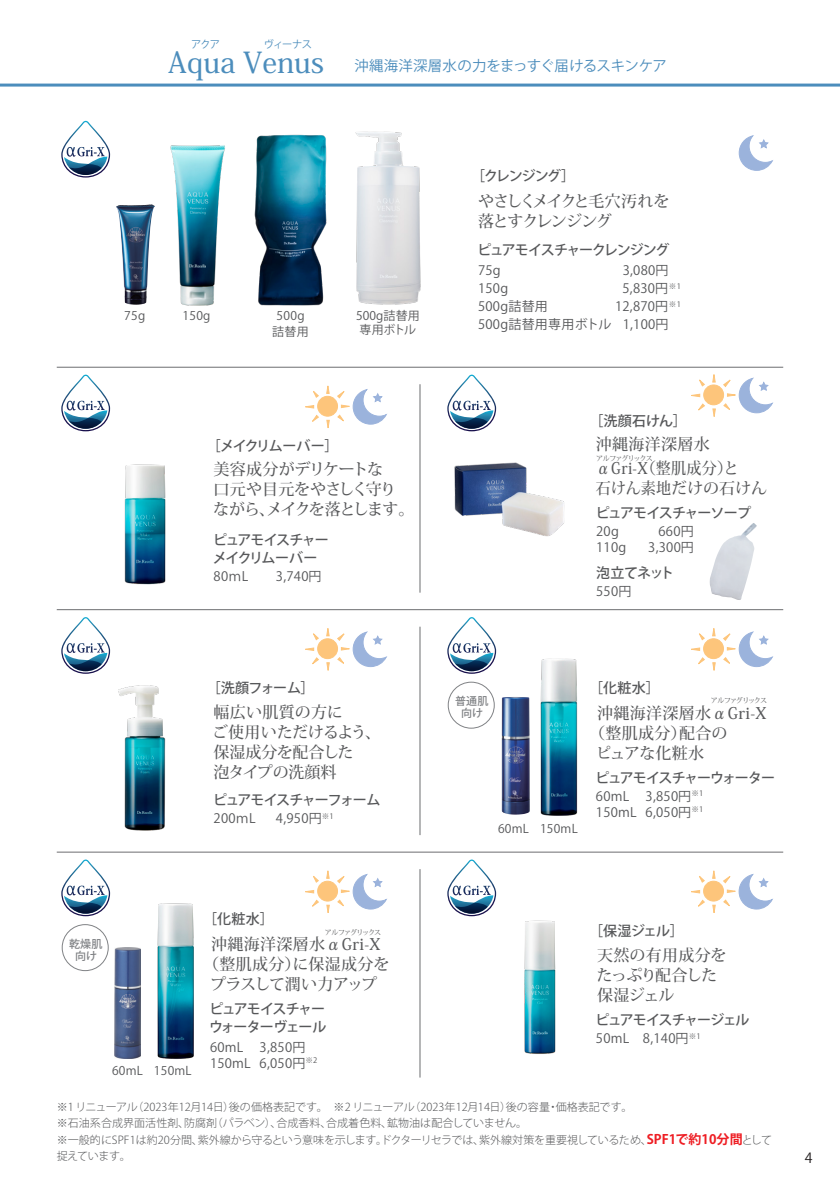
<style>
.page{position:relative;width:840px;height:1191px;background:#fff}
.page>*{position:absolute;margin:0;border:0;box-sizing:border-box;transform-origin:0 0}
.t1{font:500 28.8px "Koz Min Pr 6 N";color:#4c8dbc}
.t2{font:500 16px/20px "Koz Min Pr 6 N";letter-spacing:.02em;color:#57585a;text-align:center}
.t3{font:500 16px/20px "Koz Min Pr 6 N";color:#57585a}
.t4{font:500 16px/20px "Koz Min Pr 6 N";letter-spacing:-.05em;color:#57585a}
.t5{font:500 16px/20px "Koz Min Pr 6 N";letter-spacing:-.02em;color:#57585a}
.t6{font:500 16px/20px "Koz Min Pr 6 N";letter-spacing:-.075em;color:#57585a}
.t7{font:500 16px "Koz Min Pr 6 N";color:#57585a;scale:.94 1}
.t8{font:14.4px "Koz Go Pr 6 N";color:#4c8dbc}
.t9{font:500 14px/18px "Koz Go Pr 6 N";letter-spacing:-.08em;color:#57585a}
.t10{font:14px "Koz Go Pr 6 N";color:#231f20}
.t11{font:13px/16px "Koz Go Pr 6 N";letter-spacing:.02em;color:#57585a}
.t12{font:12px/16px "Koz Go Pr 6 N";letter-spacing:.02em;color:#57585a;text-align:center}
.t13{font:300 11px/16.6px "Koz Go Pr 6 N";letter-spacing:.005em;color:#57585a}
.t14{font:500 11px/12px "Koz Go Pr 6 N";letter-spacing:.02em;color:#808285;text-align:center}
.t15{font:10.2px "Koz Go Pr 6 N";letter-spacing:-.09em;color:#4c8dbc}
.t16{font:7px "Koz Min Pr 6 N";letter-spacing:-.125em;color:#57585a}
.s1{font-weight:700;font-size:13px;color:#ee1d23}
</style>
<div class="page">
<hr style="left:57px;top:367px;width:725px;height:1px;background:#6c6d70">
<hr style="left:57px;top:609px;width:725px;height:1px;background:#6c6d70">
<hr style="left:57px;top:851px;width:725px;height:1px;background:#6c6d70">
<hr style="left:419px;top:626px;width:1px;height:209px;background:#6c6d70">
<hr style="left:419px;top:384px;width:1px;height:208px;background:#6c6d70">
<hr style="left:419px;top:869px;width:1px;height:208px;background:#6c6d70">
<hr style="left:0;top:84px;width:839px;height:3px;background:#4c8dbc">
<img style="left:114px;top:947px;width:12px;height:111px">
<img style="left:501px;top:697px;width:7px;height:82px">
<img style="left:118px;top:685px;width:48px;height:146px">
<img style="left:508px;top:658px;width:70px;height:158px">
<img style="left:126px;top:903px;width:68px;height:156px">
<div style="left:447px;top:682px;width:47px;height:46px;border:1px solid #808285;border-radius:50%"></div>
<div style="left:62px;top:924px;width:46px;height:47px;border:1px solid #808285;border-radius:50%"></div>
<div style="left:317px;top:639px;width:20px;height:19px;background:#fdc57b;border-radius:50%"></div>
<div style="left:317px;top:638px;width:20px;height:21px;border:1px solid #fdc57b;border-radius:50%"></div>
<svg style="left:326px;top:628px;width:3px;height:8px"></svg>
<svg style="left:326px;top:662px;width:3px;height:9px"></svg>
<svg style="left:312px;top:657px;width:6px;height:8px"></svg>
<svg style="left:305px;top:647px;width:9px;height:4px"></svg>
<svg style="left:313px;top:633px;width:5px;height:7px"></svg>
<svg style="left:337px;top:631px;width:49px;height:36px"></svg>
<img style="left:124px;top:464px;width:42px;height:121px">
<div style="left:317px;top:396px;width:20px;height:20px;background:#fdc57b;border-radius:50%"></div>
<div style="left:317px;top:396px;width:20px;height:20px;border:1px solid #fdc57b;border-radius:50%"></div>
<svg style="left:326px;top:385px;width:3px;height:9px"></svg>
<svg style="left:326px;top:420px;width:3px;height:8px"></svg>
<svg style="left:312px;top:415px;width:6px;height:7px"></svg>
<svg style="left:305px;top:405px;width:9px;height:3px"></svg>
<svg style="left:313px;top:391px;width:5px;height:6px"></svg>
<svg style="left:337px;top:389px;width:49px;height:35px"></svg>
<div style="left:703px;top:639px;width:20px;height:19px;background:#fdc57b;border-radius:50%"></div>
<div style="left:703px;top:638px;width:20px;height:21px;border:1px solid #fdc57b;border-radius:50%"></div>
<svg style="left:712px;top:628px;width:3px;height:8px"></svg>
<svg style="left:712px;top:662px;width:3px;height:9px"></svg>
<svg style="left:698px;top:657px;width:6px;height:8px"></svg>
<svg style="left:691px;top:647px;width:8px;height:4px"></svg>
<svg style="left:699px;top:633px;width:5px;height:7px"></svg>
<svg style="left:722px;top:631px;width:50px;height:36px"></svg>
<div style="left:703px;top:881px;width:20px;height:20px;background:#fdc57b;border-radius:50%"></div>
<div style="left:703px;top:881px;width:20px;height:20px;border:1px solid #fdc57b;border-radius:50%"></div>
<svg style="left:712px;top:870px;width:3px;height:8px"></svg>
<svg style="left:712px;top:905px;width:3px;height:8px"></svg>
<svg style="left:698px;top:900px;width:6px;height:7px"></svg>
<svg style="left:691px;top:890px;width:8px;height:3px"></svg>
<svg style="left:699px;top:876px;width:5px;height:6px"></svg>
<svg style="left:722px;top:874px;width:50px;height:35px"></svg>
<div style="left:317px;top:881px;width:20px;height:20px;background:#fdc57b;border-radius:50%"></div>
<div style="left:317px;top:881px;width:20px;height:20px;border:1px solid #fdc57b;border-radius:50%"></div>
<svg style="left:326px;top:870px;width:3px;height:8px"></svg>
<svg style="left:326px;top:905px;width:3px;height:8px"></svg>
<svg style="left:312px;top:900px;width:6px;height:7px"></svg>
<svg style="left:305px;top:890px;width:9px;height:3px"></svg>
<svg style="left:313px;top:876px;width:5px;height:6px"></svg>
<svg style="left:337px;top:874px;width:49px;height:35px"></svg>
<img style="left:524px;top:920px;width:32px;height:134px">
<img style="left:454px;top:462px;width:110px;height:75px">
<div style="left:703px;top:385px;width:20px;height:20px;background:#fdc57b;border-radius:50%"></div>
<div style="left:703px;top:385px;width:20px;height:20px;border:1px solid #fdc57b;border-radius:50%"></div>
<svg style="left:712px;top:374px;width:3px;height:8px"></svg>
<svg style="left:712px;top:408px;width:3px;height:9px"></svg>
<svg style="left:698px;top:403px;width:6px;height:8px"></svg>
<svg style="left:691px;top:394px;width:8px;height:3px"></svg>
<svg style="left:699px;top:379px;width:5px;height:7px"></svg>
<svg style="left:723px;top:378px;width:49px;height:35px"></svg>
<img style="left:709px;top:523px;width:47px;height:77px">
<svg style="left:738px;top:135px;width:34px;height:36px"></svg>
<svg style="left:61px;top:121px;width:49px;height:56px"></svg>
<svg style="left:61px;top:374px;width:49px;height:57px"></svg>
<svg style="left:447px;top:374px;width:49px;height:57px"></svg>
<svg style="left:61px;top:617px;width:49px;height:57px"></svg>
<svg style="left:447px;top:617px;width:49px;height:57px"></svg>
<svg style="left:61px;top:859px;width:49px;height:57px"></svg>
<svg style="left:447px;top:859px;width:49px;height:57px"></svg>
<img style="left:116px;top:205px;width:29px;height:15px">
<img style="left:355px;top:131px;width:66px;height:174px">
<img style="left:145px;top:145px;width:80px;height:161px">
<img style="left:254px;top:134px;width:73px;height:172px">
<p class="t15" style="left:191px;top:39px;width:122px">アクア　　　 　ヴィーナス</p>
<h1 class="t1" style="left:168px;top:46px;width:157px">Aqua Venus</h1>
<h3 class="t8" style="left:354px;top:58px;width:314px">沖縄海洋深層水の力をまっすぐ届けるスキンケア</h3>
<p class="t12" style="left:124px;top:308px;width:23px">75g</p>
<p class="t12" style="left:182px;top:308px;width:29px">150g</p>
<p class="t12" style="left:356px;top:309px;width:65px;line-height:14px;text-align:left">500g詰替用専用ボトル</p>
<p class="t12" style="left:272px;top:308px;width:38px">500g詰替用</p>
<p class="t9" style="left:207px;top:437px;width:133px">［メイクリムーバー］</p>
<h2 class="t4" style="left:213px;top:460px;width:203px">美容成分がデリケートな<br>口元や目元をやさしく守りながら、メイクを落とします。</h2>
<p class="t9" style="left:212px;top:531px;width:117px">ピュアモイスチャーメイクリムーバー</p>
<p class="t11" style="left:213px;top:568px;width:36px">80ｍL</p>
<p class="t11" style="left:276px;top:568px;width:47px">3,740円</p>
<p class="t9" style="left:471px;top:168px;width:105px">［クレンジング］</p>
<h2 class="t6" style="left:478px;top:191px;width:193px">やさしくメイクと毛穴汚れを落とすクレンジング</h2>
<p class="t9" style="left:477px;top:241px;width:193px">ピュアモイスチャークレンジング</p>
<p class="t11" style="left:478px;top:262px;width:24px">75g</p>
<p class="t11" style="left:622px;top:262px;width:47px">3,080円</p>
<p class="t11" style="left:478px;top:280px;width:32px">150g</p>
<p class="t11" style="left:622px;top:280px;width:60px">5,830円 <sup>※1</sup></p>
<p class="t11" style="left:478px;top:298px;width:71px">500g詰替用</p>
<p class="t11" style="left:478px;top:297px;width:204px;line-height:18px;text-indent:137px">12,870円 <sup>※1<br></sup>500g詰替用専用ボトル 1,100円</p>
<p class="t9" style="left:589px;top:412px;width:99px">［洗顔石けん］</p>
<h2 class="t2" style="left:595px;top:433px;width:144px;line-height:24px;text-align:left">沖縄海洋深層水αGri-X（整肌成分）と</h2>
<h2 class="t7" style="left:595px;top:479px;width:183px">石けん素地だけの石けん</h2>
<p class="t11" style="left:596px;top:523px;width:24px">20g</p>
<p class="t11" style="left:658px;top:523px;width:37px">660円</p>
<p class="t11" style="left:596px;top:539px;width:32px">110g</p>
<p class="t11" style="left:648px;top:539px;width:47px">3,300円</p>
<p class="t16" style="left:595px;top:454px;width:58px">アルファグリックス</p>
<p class="t9" style="left:595px;top:504px;width:157px">ピュアモイスチャーソープ</p>
<p class="t9" style="left:596px;top:563px;width:79px">泡立てネット</p>
<p class="t11" style="left:596px;top:583px;width:37px">550円</p>
<p class="t9" style="left:207px;top:679px;width:109px">［洗顔フォーム］</p>
<h2 class="t3" style="left:212px;top:702px;width:170px">幅広い肌質の方に<br>ご使用いただけるよう、保湿成分を配合した<br>泡タイプの洗顔料</h2>
<p class="t11" style="left:213px;top:810px;width:44px">200ｍL</p>
<p class="t11" style="left:276px;top:810px;width:59px">4,950円<sup>※1</sup></p>
<p class="t9" style="left:213px;top:791px;width:169px">ピュアモイスチャーフォーム</p>
<p class="t9" style="left:589px;top:679px;width:72px">［化粧水］</p>
<p class="t14" style="left:455px;top:695px;width:35px">普通肌</p>
<p class="t16" style="left:710px;top:697px;width:58px">アルファグリックス</p>
<p class="t14" style="left:461px;top:707px;width:23px">向け</p>
<h2 class="t2" style="left:596px;top:703px;width:171px">沖縄海洋深層水αGri-X</h2>
<h2 class="t3" style="left:589px;top:723px;width:140px">（整肌成分）配合の</h2>
<h2 class="t5" style="left:595px;top:743px;width:110px">ピュアな化粧水</h2>
<p class="t9" style="left:595px;top:769px;width:181px">ピュアモイスチャーウォーター</p>
<p class="t12" style="left:498px;top:820px;width:32px">60mL</p>
<p class="t12" style="left:539px;top:820px;width:39px">150mL</p>
<p class="t11" style="left:595px;top:788px;width:109px">60mL 3,850円<sup>※1<br></sup>150mL 6,050円<sup>※1</sup></p>
<p class="t14" style="left:69px;top:937px;width:35px">乾燥肌向け</p>
<p class="t12" style="left:112px;top:1063px;width:32px">60mL</p>
<p class="t12" style="left:154px;top:1063px;width:39px">150mL</p>
<p class="t9" style="left:203px;top:910px;width:72px">［化粧水］</p>
<p class="t16" style="left:324px;top:928px;width:58px">アルファグリックス</p>
<h2 class="t2" style="left:203px;top:934px;width:188px">沖縄海洋深層水αGri-X（整肌成分）に保湿成分をプラスして潤い力アップ</h2>
<p class="t9" style="left:209px;top:1000px;width:119px">ピュアモイスチャーウォーターヴェール</p>
<p class="t11" style="left:210px;top:1039px;width:109px">60mL 3,850円<br>150mL 6,050円<sup>※2</sup></p>
<p class="t9" style="left:589px;top:921px;width:96px">［保湿ジェル］</p>
<h2 class="t5" style="left:596px;top:945px;width:131px">天然の有用成分をたっぷり配合した保湿ジェル</h2>
<p class="t11" style="left:595px;top:1030px;width:106px">50mL　8,140円<sup>※1</sup></p>
<p class="t9" style="left:595px;top:1011px;width:155px">ピュアモイスチャージェル</p>
<p class="t13" style="left:57px;top:1098px;width:716px">※1 リニューアル（2023年12月14日）後の価格表記です。　※2 リニューアル（2023年12月14日）後の容量・価格表記です。<br>※石油系合成界面活性剤、防腐剤（パラベン）、合成香料、合成着色料、鉱物油は配合していません。<br>※一般的にSPF1は約20分間、紫外線から守るという意味を示します。ドクターリセラでは、紫外線対策を重要視しているため、<span class="s1">SPF1で約10分間</span>として捉えています。</p>
<p class="t10" style="left:804px;top:1149px;width:9px">4</p>
</div>
